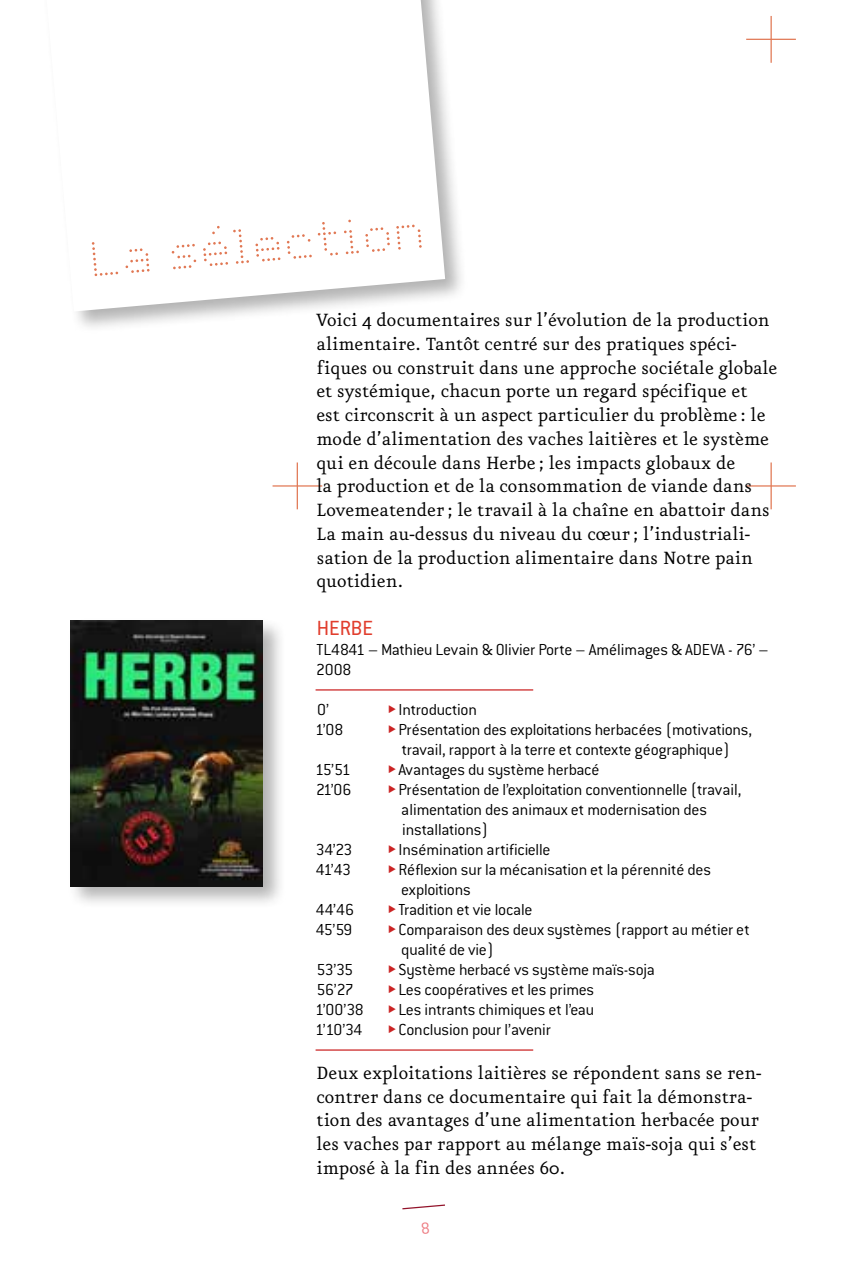
<style>
.page{position:relative;width:851px;height:1276px;background:#fff}
.page>*{position:absolute;margin:0;border:0;box-sizing:border-box;transform-origin:0 0}
.t1{font:300 52.5px "Foundry Plek";color:#e17854}
.t2{font:22.5px "Conduit ITC Std";color:#e13e2e}
.t3{font:21.25px/23.8px "Eureka";color:#000}
.t4{font:300 17.5px/20px "Conduit ITC Std";letter-spacing:-.015em;color:#000}
.s1{color:#cb2424}
</style>
<div class="page">
<hr style="left:770px;top:16px;width:1px;height:47px;background:#e17854">
<hr style="left:770px;top:462px;width:1px;height:47px;background:#e17854">
<hr style="left:296px;top:462px;width:2px;height:47px;background:#e17854">
<hr style="left:746px;top:39px;width:49px;height:1px;background:#e17854">
<hr style="left:746px;top:485px;width:49px;height:1px;background:#e17854">
<hr style="left:272px;top:485px;width:50px;height:1px;background:#e17854">
<hr style="left:315px;top:689px;width:218px;height:1px;background:#cb2424">
<hr style="left:315px;top:1049px;width:218px;height:1px;background:#cb2424">
<div style="left:39px;top:0;width:429px;height:334px;background:#000;opacity:.3"></div>
<svg style="left:47px;top:0;width:398px;height:311px"></svg>
<div style="left:67px;top:617px;width:220px;height:292px;background:#000;opacity:.3"></div>
<img style="left:71px;top:621px;width:192px;height:265px">
<svg style="left:402px;top:1204px;width:43px;height:6px"></svg>
<h1 class="t1" style="left:86px;top:227px;width:338px;rotate:-5deg">La sélection</h1>
<p class="t3" style="left:316px;top:309px;width:463px">Voici 4 documentaires sur l’évolution de la production alimentaire. Tantôt centré sur des pratiques spéci&shy;fiques ou construit dans une approche sociétale globale et systémique, chacun porte un regard spécifique et<br>est circonscrit à un aspect particulier du problème : le mode d’alimentation des vaches laitières et le système qui en découle dans Herbe ; les impacts globaux de<br>la production et de la consommation de viande dans Lovemeatender; le travail à la chaîne en abattoir dans La main au-dessus du niveau du cœur; l’industriali&shy;sation de la production alimentaire dans Notre pain quotidien.</p>
<p class="t2" style="left:317px;top:614px;width:57px">HERBE</p>
<p class="t4" style="left:316px;top:639px;width:453px">TL4841 – Mathieu Levain &amp; Olivier Porte – Amélimages &amp; ADEVA - 76’ –<br>2008</p>
<p class="t4" style="left:317px;top:699px;width:13px">0’</p>
<p class="t4" style="left:386px;top:699px;width:92px"><span class="s1">◆</span>Introduction</p>
<p class="t4" style="left:315px;top:719px;width:30px">1’08</p>
<p class="t4" style="left:386px;top:719px;width:367px;text-align:center"><span class="s1">◆</span>Présentation des exploitations herbacées (motivations, travail, rapport à la terre et contexte géographique)</p>
<p class="t4" style="left:315px;top:759px;width:37px">15’51</p>
<p class="t4" style="left:386px;top:759px;width:214px"><span class="s1">◆</span>Avantages du système herbacé</p>
<p class="t4" style="left:316px;top:779px;width:37px">21’06</p>
<p class="t4" style="left:401px;top:779px;width:341px;text-indent:-15px"><span class="s1">◆</span>Présentation de l’exploitation conventionnelle (travail, alimentation des animaux et modernisation des installations)</p>
<p class="t4" style="left:316px;top:839px;width:38px">34’23</p>
<p class="t4" style="left:386px;top:839px;width:166px"><span class="s1">◆</span>Insémination artificielle</p>
<p class="t4" style="left:316px;top:859px;width:37px">41’43</p>
<p class="t4" style="left:401px;top:859px;width:311px;text-indent:-15px"><span class="s1">◆</span>Réflexion sur la mécanisation et la pérennité des exploitions</p>
<p class="t4" style="left:316px;top:899px;width:40px">44’46</p>
<p class="t4" style="left:386px;top:899px;width:147px"><span class="s1">◆</span>Tradition et vie locale</p>
<p class="t4" style="left:316px;top:919px;width:38px">45’59</p>
<p class="t4" style="left:401px;top:919px;width:350px;text-indent:-15px"><span class="s1">◆</span>Comparaison des deux systèmes (rapport au métier et qualité de vie)</p>
<p class="t4" style="left:316px;top:959px;width:38px">53’35</p>
<p class="t4" style="left:386px;top:959px;width:270px"><span class="s1">◆</span>Système herbacé vs système maïs-soja</p>
<p class="t4" style="left:316px;top:979px;width:39px">56’27</p>
<p class="t4" style="left:386px;top:979px;width:209px"><span class="s1">◆</span>Les coopératives et les primes</p>
<p class="t4" style="left:315px;top:999px;width:50px">1’00’38</p>
<p class="t4" style="left:386px;top:999px;width:209px"><span class="s1">◆</span>Les intrants chimiques et l’eau</p>
<p class="t4" style="left:315px;top:1019px;width:49px">1’10’34</p>
<p class="t4" style="left:386px;top:1019px;width:166px"><span class="s1">◆</span>Conclusion pour l’avenir</p>
<p class="t3" style="left:316px;top:1062px;width:446px">Deux exploitations laitières se répondent sans se ren&shy;contrer dans ce documentaire qui fait la démonstra&shy;tion des avantages d’une alimentation herbacée pour les vaches par rapport au mélange maïs-soja qui s’est imposé à la fin des années 60.</p>
</div>
